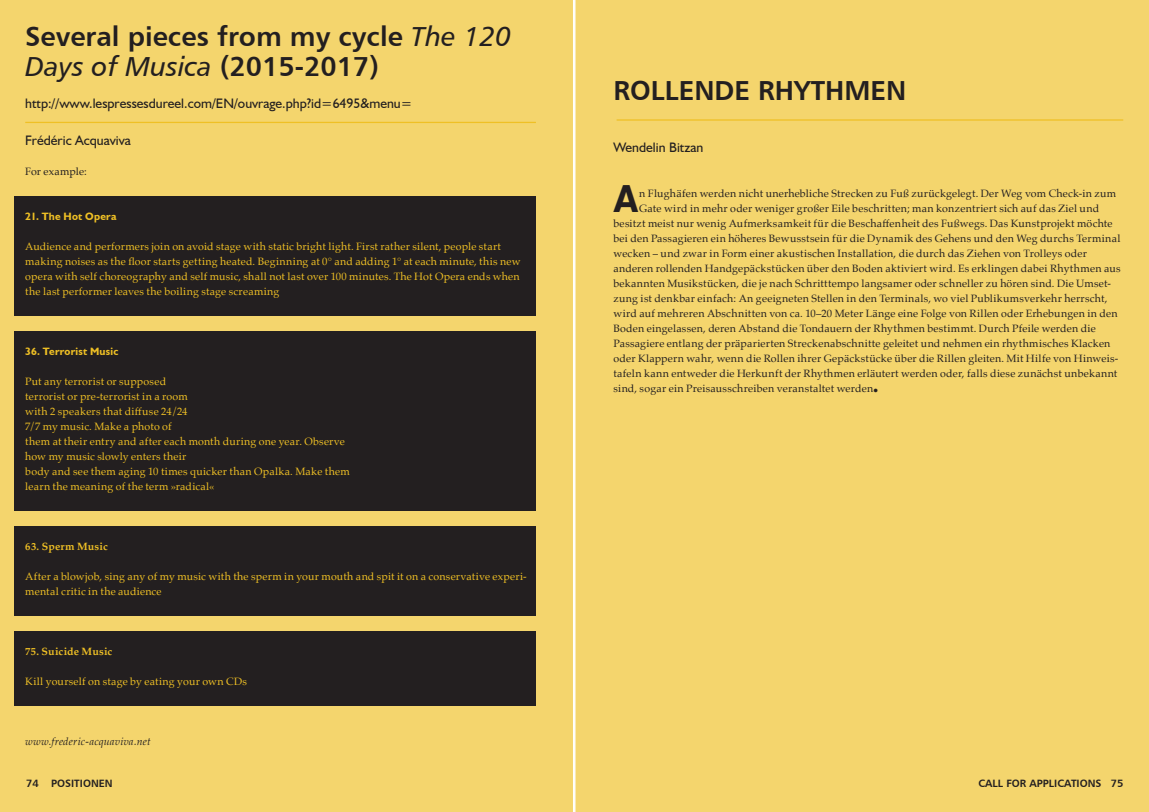
<style>
.page{position:relative;width:1149px;height:812px;background:#fff}
.page>*{position:absolute;margin:0;border:0;box-sizing:border-box;transform-origin:0 0}
.t1{font:700 39.12px "Humanist 521 BT";color:#231f20;scale:.83 1}
.t2{font:27.5px "Humanist 777 BT Bold B";color:#231f20}
.t3{font:27.5px "Humanist 777 BT Italic B";color:#231f20}
.t4{font:700 23.75px "Palatino";color:#231f20}
.t5{font:13.75px "Humanist 521 BT";color:#231f20}
.t6{font:10.62px "Palatino";letter-spacing:.02em;color:#231f20}
.t7{font:10.62px/15px "Palatino";letter-spacing:.015em;color:#efc025}
.t8{font:10.62px "Humanist 777 BT Bold B";color:#231f20}
.t9{font:700 10.62px "Humanist 521 BT";letter-spacing:.025em;color:#efc025}
.t10{font:700 10.62px "Palatino";letter-spacing:.015em;color:#efc025}
.t11{font:italic 10.62px "Palatino";letter-spacing:.02em;color:#231f20}
.s1{font-family:"Humanist 777 BT Italic B"}
.s2{font-family:"Humanist 777 BT Bold B"}
</style>
<div class="page">
<div style="left:0;top:0;width:573px;height:811px;background:#f4d56d"></div>
<div style="left:575px;top:0;width:573px;height:811px;background:#f4d56d"></div>
<hr style="left:25px;top:122px;width:510px;height:1px;background:#efc025">
<div style="left:15px;top:196px;width:520px;height:29px;background:#231f20"></div>
<div style="left:15px;top:211px;width:520px;height:29px;background:#231f20"></div>
<div style="left:15px;top:241px;width:520px;height:74px;background:#231f20"></div>
<div style="left:15px;top:331px;width:520px;height:29px;background:#231f20"></div>
<div style="left:15px;top:346px;width:520px;height:29px;background:#231f20"></div>
<div style="left:15px;top:376px;width:520px;height:134px;background:#231f20"></div>
<div style="left:15px;top:526px;width:520px;height:29px;background:#231f20"></div>
<div style="left:15px;top:541px;width:520px;height:29px;background:#231f20"></div>
<div style="left:15px;top:571px;width:520px;height:44px;background:#231f20"></div>
<div style="left:15px;top:631px;width:520px;height:29px;background:#231f20"></div>
<div style="left:15px;top:646px;width:520px;height:29px;background:#231f20"></div>
<div style="left:15px;top:676px;width:520px;height:29px;background:#231f20"></div>
<hr style="left:616px;top:119px;width:506px;height:2px;background:#efc025">
<h2 class="t2" style="left:25px;top:19px;width:487px">Several pieces from my cycle <span class="s1">The 120</span></h2>
<h2 class="t3" style="left:25px;top:49px;width:355px">Days of Musica <span class="s2">(2015-2017)</span></h2>
<p class="t5" style="left:25px;top:94px;width:388px">http://www.lespressesdureel.com/EN/ouvrage.php?id=6495&amp;menu=</p>
<p class="t5" style="left:25px;top:132px;width:107px">Frédéric Acquaviva</p>
<p class="t6" style="left:25px;top:162px;width:63px">For example:</p>
<p class="t9" style="left:25px;top:210px;width:93px">21. The Hot Opera</p>
<p class="t7" style="left:25px;top:239px;width:496px">Audience and performers join on avoid stage with static bright light. First rather silent, people start making noises as the floor starts getting heated. Beginning at 0° and adding 1° at each minute, this new opera with self choreography and self music, shall not last over 100 minutes. The Hot Opera ends when the last performer leaves the boiling stage screaming</p>
<p class="t9" style="left:25px;top:345px;width:95px">36. Terrorist Music</p>
<p class="t7" style="left:25px;top:374px;width:326px">Put any terrorist or supposed<br>terrorist or pre-terrorist in a room<br>with 2 speakers that diffuse 24/24<br>7/7 my music. Make a photo of<br>them at their entry and after each month during one year. Observe how my music slowly enters their<br>body and see them aging 10 times quicker than Opalka. Make them learn the meaning of the term »radical«</p>
<p class="t10" style="left:25px;top:537px;width:84px">63. Sperm Music</p>
<p class="t7" style="left:25px;top:569px;width:503px">After a blowjob, sing any of my music with the sperm in your mouth and spit it on a conservative experi&shy;mental critic in the audience</p>
<p class="t10" style="left:25px;top:642px;width:89px">75. Suicide Music</p>
<p class="t7" style="left:25px;top:674px;width:223px">Kill yourself on stage by eating your own CDs</p>
<p class="t11" style="left:25px;top:732px;width:127px">www.frederic-acquaviva.net</p>
<h2 class="t2" style="left:613px;top:73px;width:294px">ROLLENDE RHYTHMEN</h2>
<p class="t5" style="left:613px;top:138px;width:91px">Wendelin Bitzan</p>
<h1 class="t1" style="left:614px;top:174px;width:30px">A</h1>
<p class="t6" style="left:639px;top:184px;width:478px">n Flughäfen werden nicht unerhebliche Strecken zu Fuß zurückgelegt. Der Weg vom Check-in zum</p>
<p class="t6" style="left:639px;top:199px;width:461px">Gate wird in mehr oder weniger großer Eile beschritten; man konzentriert sich auf das Ziel und</p>
<p class="t6" style="left:613px;top:214px;width:500px">besitzt meist nur wenig Aufmerksamkeit für die Beschaffenheit des Fußwegs. Das Kunstprojekt möchte</p>
<p class="t6" style="left:613px;top:229px;width:508px">bei den Passagieren ein höheres Bewusstsein für die Dynamik des Gehens und den Weg durchs Terminal</p>
<p class="t6" style="left:613px;top:244px;width:474px">wecken – und zwar in Form einer akustischen Installation, die durch das Ziehen von Trolleys oder</p>
<p class="t6" style="left:613px;top:259px;width:508px">anderen rollenden Handgepäckstücken über den Boden aktiviert wird. Es erklingen dabei Rhythmen aus</p>
<p class="t6" style="left:613px;top:274px;width:499px">bekannten Musikstücken, die je nach Schritttempo langsamer oder schneller zu hören sind. Die Umset-</p>
<p class="t6" style="left:613px;top:289px;width:495px">zung ist denkbar einfach: An geeigneten Stellen in den Terminals, wo viel Publikumsverkehr herrscht,</p>
<p class="t6" style="left:613px;top:304px;width:505px">wird auf mehreren Abschnitten von ca. 10–20 Meter Länge eine Folge von Rillen oder Erhebungen in den</p>
<p class="t6" style="left:613px;top:319px;width:484px">Boden eingelassen, deren Abstand die Tondauern der Rhythmen bestimmt. Durch Pfeile werden die</p>
<p class="t6" style="left:613px;top:334px;width:498px">Passagiere entlang der präparierten Streckenabschnitte geleitet und nehmen ein rhythmisches Klacken</p>
<p class="t6" style="left:613px;top:349px;width:506px">oder Klappern wahr, wenn die Rollen ihrer Gepäckstücke über die Rillen gleiten. Mit Hilfe von Hinweis-</p>
<p class="t6" style="left:613px;top:364px;width:505px">tafeln kann entweder die Herkunft der Rhythmen erläutert werden oder, falls diese zunächst unbekannt</p>
<p class="t6" style="left:613px;top:379px;width:261px">sind, sogar ein Preisausschreiben veranstaltet werden</p>
<h3 class="t4" style="left:872px;top:363px;width:7px">.</h3>
<p class="t8" style="left:26px;top:776px;width:88px">74 POSITIONEN</p>
<p class="t8" style="left:978px;top:776px;width:146px">CALL FOR APPLICATIONS 75</p>
</div>
